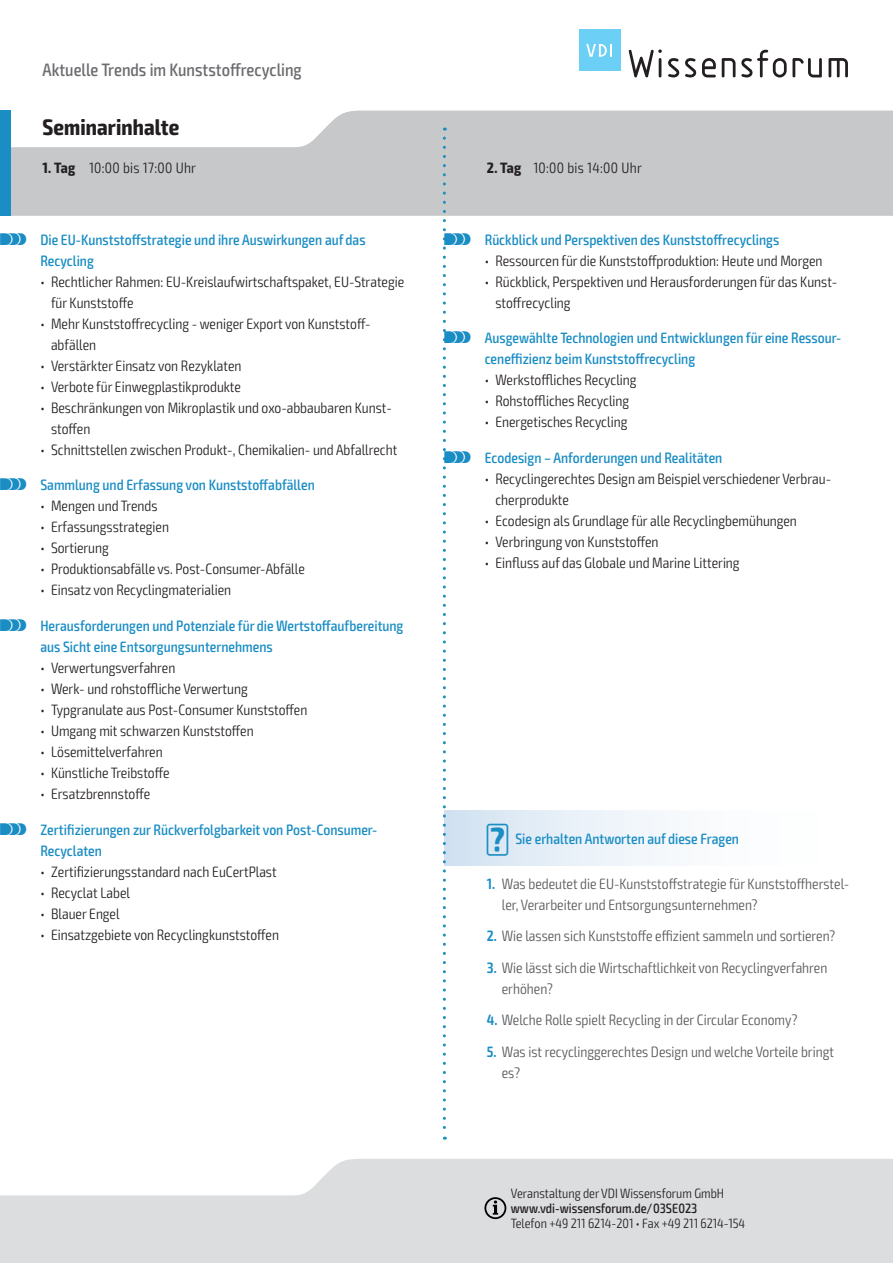
<style>
.page{position:relative;width:893px;height:1263px;background:#fff}
.page>*{position:absolute;margin:0;border:0;box-sizing:border-box;transform-origin:0 0}
.t1{font:700 condensed 22.5px "Exo 2";letter-spacing:.005em;color:#231f20}
.t2{font:500 condensed 18px "Exo 2";color:#6c6d70}
.t3{font:300 condensed 15px/21px "Exo 2";color:#231f20}
.t4{font:500 condensed 15px/21px "Exo 2";color:#1a8dc4}
.t5{font:300 condensed 15px/21px "Exo 2";color:#57585a}
.t6{font:300 condensed 15px "Exo 2";letter-spacing:.02em;color:#231f20}
.t7{font:300 condensed 13.5px "Exo 2";color:#231f20}
.t8{font:500 condensed 13.5px "Exo 2";color:#231f20}
.s1{font-weight:700}
.s2{font-family:"VDI Iconset S4 A Regular";font-weight:400;font-stretch:normal}
.s3{font-weight:600;color:#1a8dc4}
</style>
<div class="page">
<svg style="left:0;top:1159px;width:893px;height:104px;fill:#dcdddf"></svg>
<svg style="left:11px;top:111px;width:882px;height:105px;fill:#c7c8ca"></svg>
<div style="left:0;top:111px;width:11px;height:105px;background:#1a8dc4"></div>
<svg style="left:484px;top:1197px;width:22px;height:22px"></svg>
<svg style="left:629px;top:49px;width:33px;height:28px"></svg>
<svg style="left:668px;top:58px;width:11px;height:19px"></svg>
<svg style="left:685px;top:58px;width:11px;height:19px"></svg>
<svg style="left:702px;top:58px;width:14px;height:19px"></svg>
<svg style="left:722px;top:58px;width:13px;height:19px"></svg>
<svg style="left:741px;top:50px;width:81px;height:27px"></svg>
<svg style="left:828px;top:58px;width:20px;height:19px"></svg>
<div style="left:579px;top:30px;width:41px;height:41px;background:#6bcff6"></div>
<svg style="left:586px;top:44px;width:26px;height:13px"></svg>
<div style="left:446px;top:811px;width:445px;height:54px;background:linear-gradient(to right,#d9e7f3,#fff)"></div>
<svg style="left:443px;top:138px;width:3px;height:1002px"></svg>
<p class="t2" style="left:43px;top:59px;width:261px">Aktuelle Trends im Kunststoffrecycling</p>
<h1 class="t1" style="left:43px;top:113px;width:138px">Seminarinhalte</h1>
<p class="t6" style="left:43px;top:159px;width:155px"><span class="s1">1. Tag</span> 10:00 bis 17:00 Uhr</p>
<p class="t6" style="left:487px;top:159px;width:156px"><span class="s1">2. Tag</span> 10:00 bis 14:00 Uhr</p>
<p class="t4" style="left:40px;top:229px;width:327px;text-indent:-40px"><span class="s2">S</span> Die EU-Kunststoffstrategie und ihre Auswirkungen auf das<br>Recycling</p>
<p class="t3" style="left:51px;top:271px;width:355px;text-indent:-11px">• Rechtlicher Rahmen: EU-Kreislaufwirtschaftspaket, EU-Strategie für Kunststoffe</p>
<p class="t3" style="left:51px;top:313px;width:321px;text-indent:-11px">• Mehr Kunststoffrecycling - weniger Export von Kunststoff&shy;abfällen</p>
<p class="t3" style="left:40px;top:355px;width:203px">• Verstärkter Einsatz von Rezyklaten</p>
<p class="t3" style="left:40px;top:376px;width:202px">• Verbote für Einwegplastikprodukte</p>
<p class="t3" style="left:51px;top:397px;width:342px;text-indent:-11px">• Beschränkungen von Mikroplastik und oxo-abbaubaren Kunst&shy;stoffen</p>
<p class="t3" style="left:40px;top:439px;width:358px">• Schnittstellen zwischen Produkt-, Chemikalien- und Abfallrecht</p>
<p class="t4" style="left:0;top:475px;width:316px"><span class="s2">S</span> Sammlung und Erfassung von Kunststoffabfällen</p>
<p class="t3" style="left:40px;top:496px;width:119px">• Mengen und Trends</p>
<p class="t3" style="left:40px;top:517px;width:130px">• Erfassungsstrategien</p>
<p class="t3" style="left:40px;top:538px;width:70px">• Sortierung</p>
<p class="t3" style="left:40px;top:559px;width:266px">• Produktionsabfälle vs. Post-Consumer-Abfälle</p>
<p class="t3" style="left:40px;top:580px;width:192px">• Einsatz von Recyclingmaterialien</p>
<p class="t4" style="left:40px;top:616px;width:365px;text-indent:-40px"><span class="s2">S</span> Herausforderungen und Potenziale für die Wertstoffaufbereitung aus Sicht eine Entsorgungsunternehmens</p>
<p class="t3" style="left:40px;top:658px;width:136px">• Verwertungsverfahren</p>
<p class="t3" style="left:40px;top:679px;width:209px">• Werk- und rohstoffliche Verwertung</p>
<p class="t3" style="left:40px;top:700px;width:268px">• Typgranulate aus Post-Consumer Kunststoffen</p>
<p class="t3" style="left:40px;top:721px;width:215px">• Umgang mit schwarzen Kunststoffen</p>
<p class="t3" style="left:40px;top:742px;width:124px">• Lösemittelverfahren</p>
<p class="t3" style="left:40px;top:763px;width:131px">• Künstliche Treibstoffe</p>
<p class="t3" style="left:40px;top:784px;width:111px">• Ersatzbrennstoffe</p>
<p class="t4" style="left:40px;top:820px;width:339px;text-indent:-40px"><span class="s2">S</span> Zertifizierungen zur Rückverfolgbarkeit von Post-Consumer-<br>Recyclaten</p>
<p class="t3" style="left:40px;top:862px;width:238px">• Zertifizierungsstandard nach EuCertPlast</p>
<p class="t3" style="left:40px;top:883px;width:91px">• Recyclat Label</p>
<p class="t3" style="left:40px;top:904px;width:81px">• Blauer Engel</p>
<p class="t3" style="left:40px;top:925px;width:240px">• Einsatzgebiete von Recyclingkunststoffen</p>
<p class="t4" style="left:444px;top:229px;width:337px"><span class="s2">S</span> Rückblick und Perspektiven des Kunststoffrecyclings</p>
<p class="t3" style="left:485px;top:250px;width:339px">• Ressourcen für die Kunststoffproduktion: Heute und Morgen</p>
<p class="t3" style="left:495px;top:271px;width:343px;text-indent:-11px">• Rückblick, Perspektiven und Herausforderungen für das Kunst&shy;stoffrecycling</p>
<p class="t4" style="left:485px;top:328px;width:358px;text-indent:-40px"><span class="s2">S</span> Ausgewählte Technologien und Entwicklungen für eine Ressour&shy;ceneffizienz beim Kunststoffrecycling</p>
<p class="t3" style="left:485px;top:370px;width:153px">• Werkstoffliches Recycling</p>
<p class="t3" style="left:485px;top:391px;width:146px">• Rohstoffliches Recycling</p>
<p class="t3" style="left:485px;top:412px;width:144px">• Energetisches Recycling</p>
<p class="t4" style="left:444px;top:448px;width:280px"><span class="s2">S</span> Ecodesign – Anforderungen und Realitäten</p>
<p class="t3" style="left:495px;top:469px;width:337px;text-indent:-11px">• Recyclingerechtes Design am Beispiel verschiedener Verbrau&shy;cherprodukte</p>
<p class="t3" style="left:485px;top:511px;width:314px">• Ecodesign als Grundlage für alle Recyclingbemühungen</p>
<p class="t3" style="left:485px;top:532px;width:175px">• Verbringung von Kunststoffen</p>
<p class="t3" style="left:485px;top:553px;width:256px">• Einfluss auf das Globale und Marine Littering</p>
<p class="t4" style="left:487px;top:828px;width:254px"><span class="s2">?</span> Sie erhalten Antworten auf diese Fragen</p>
<p class="t5" style="left:502px;top:873px;width:349px;text-indent:-15px"><span class="s3">1.</span> Was bedeutet die EU-Kunststoffstrategie für Kunststoffherstel&shy;ler, Verarbeiter und Entsorgungsunternehmen?</p>
<p class="t5" style="left:487px;top:926px;width:350px"><span class="s3">2.</span> Wie lassen sich Kunststoffe effizient sammeln und sortieren?</p>
<p class="t5" style="left:502px;top:957px;width:327px;text-indent:-15px"><span class="s3">3.</span> Wie lässt sich die Wirtschaftlichkeit von Recyclingverfahren erhöhen?</p>
<p class="t5" style="left:487px;top:1010px;width:312px"><span class="s3">4.</span> Welche Rolle spielt Recycling in der Circular Economy?</p>
<p class="t5" style="left:502px;top:1041px;width:334px;text-indent:-15px"><span class="s3">5.</span> Was ist recyclinggerechtes Design und welche Vorteile bringt es?</p>
<p class="t7" style="left:511px;top:1185px;width:215px">Veranstaltung der VDI Wissensforum GmbH</p>
<p class="t8" style="left:511px;top:1200px;width:188px">www.vdi-wissensforum.de/03SE023</p>
<p class="t7" style="left:511px;top:1215px;width:236px">Telefon +49 211 6214-201 • Fax +49 211 6214-154</p>
</div>
